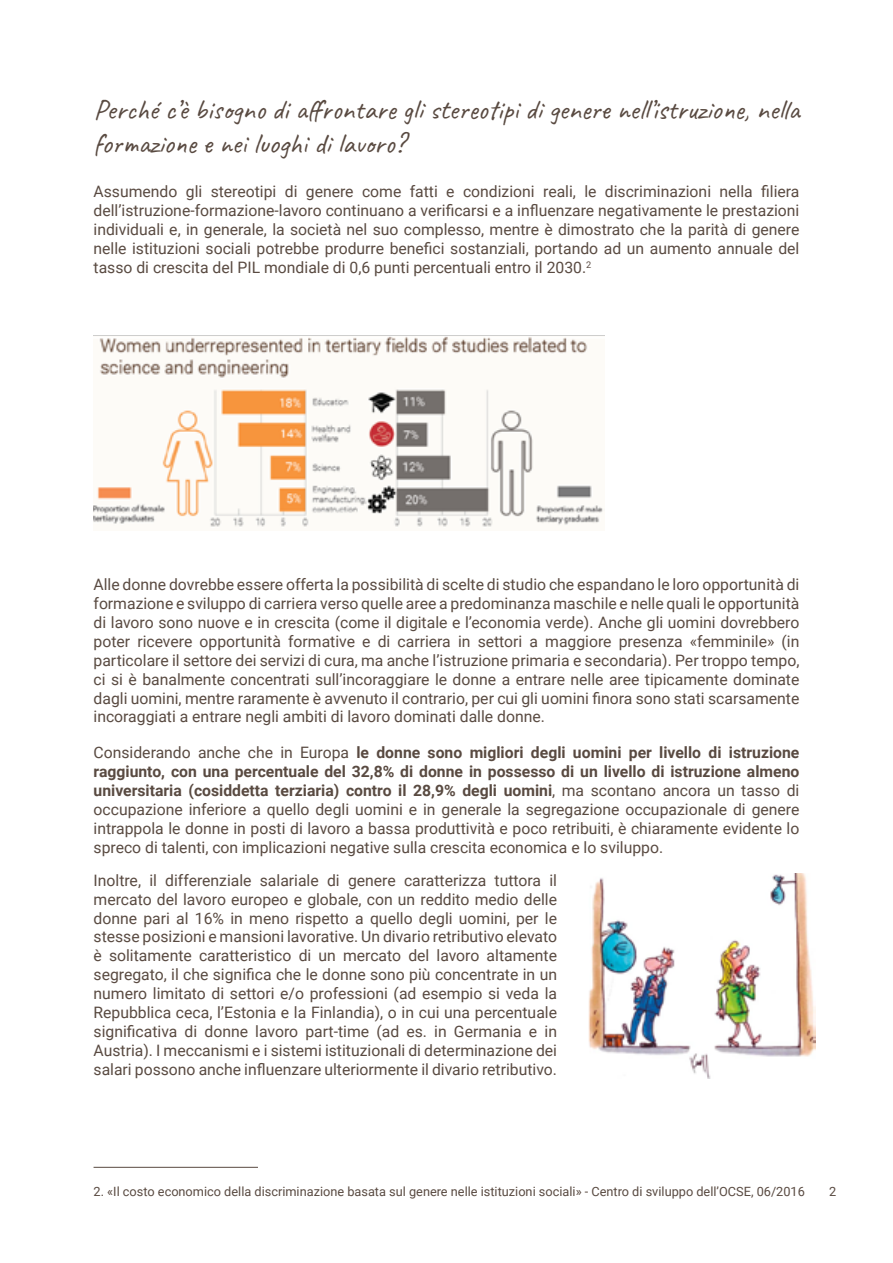
<style>
.page{position:relative;width:893px;height:1263px;background:#fff}
.page>*{position:absolute;margin:0;border:0;box-sizing:border-box;transform-origin:0 0}
.t1{font:28.5px/34.2px "Caveat";color:#594a41}
.t2{font:15.75px/18.9px "Roboto";color:#594a41;text-align:justify}
.t3{font:12.75px "Roboto";color:#594a41}
.s1{font-weight:700}
</style>
<div class="page">
<img style="left:94px;top:336px;width:509px;height:191px">
<img style="left:589px;top:874px;width:226px;height:205px">
<hr style="left:94px;top:1167px;width:164px;height:1px;background:#594a41">
<h1 class="t1" style="left:94px;top:92px;width:708px">Perché c’è bisogno di affrontare gli stereotipi di genere nell’istruzione, nella formazione e nei luoghi di lavoro?</h1>
<p class="t2" style="left:94px;top:182px;width:707px">Assumendo gli stereotipi di genere come fatti e condizioni reali, le discriminazioni nella filiera dell’istruzione-formazione-lavoro continuano a verificarsi e a influenzare negativamente le prestazioni individuali e, in generale, la società nel suo complesso, mentre è dimostrato che la parità di genere nelle istituzioni sociali potrebbe produrre benefici sostanziali, portando ad un aumento annuale del tasso di crescita del PIL mondiale di 0,6 punti percentuali entro il 2030.<sup>2</sup></p>
<p class="t2" style="left:94px;top:574px;width:707px">Alle donne dovrebbe essere offerta la possibilità di scelte di studio che espandano le loro opportunità di formazione e sviluppo di carriera verso quelle aree a predominanza maschile e nelle quali le opportunità di lavoro sono nuove e in crescita (come il digitale e l’economia verde). Anche gli uomini dovrebbero poter ricevere opportunità formative e di carriera in settori a maggiore presenza «femminile» (in particolare il settore dei servizi di cura, ma anche l’istruzione primaria e secondaria). Per troppo tempo, ci si è banalmente concentrati sull’incoraggiare le donne a entrare nelle aree tipicamente dominate dagli uomini, mentre raramente è avvenuto il contrario, per cui gli uomini finora sono stati scarsamente incoraggiati a entrare negli ambiti di lavoro dominati dalle donne.</p>
<p class="t2" style="left:94px;top:743px;width:707px">Considerando anche che in Europa <span class="s1">le donne sono migliori degli uomini per livello di istruzione raggiunto, con una percentuale del 32,8% di donne in possesso di un livello di istruzione almeno universitaria (cosiddetta terziaria) contro il 28,9% degli uomini</span>, ma scontano ancora un tasso di occupazione inferiore a quello degli uomini e in generale la segregazione occupazionale di genere intrappola le donne in posti di lavoro a bassa produttività e poco retribuiti, è chiaramente evidente lo spreco di talenti, con implicazioni negative sulla crescita economica e lo sviluppo.</p>
<p class="t2" style="left:94px;top:870px;width:465px">Inoltre, il differenziale salariale di genere caratterizza tuttora il mercato del lavoro europeo e globale, con un reddito medio delle donne pari al 16% in meno rispetto a quello degli uomini, per le stesse posizioni e mansioni lavorative. Un divario retributivo elevato è solitamente caratteristico di un mercato del lavoro altamente segregato, il che significa che le donne sono più concentrate in un numero limitato di settori e/o professioni (ad esempio si veda la Repubblica ceca, l’Estonia e la Finlandia), o in cui una percentuale significativa di donne lavoro part-time (ad es. in Germania e in Austria). I meccanismi e i sistemi istituzionali di determinazione dei salari possono anche influenzare ulteriormente il divario retributivo.</p>
<p class="t3" style="left:94px;top:1182px;width:713px">2. «Il costo economico della discriminazione basata sul genere nelle istituzioni sociali» - Centro di sviluppo dell’OCSE, 06/2016</p>
<p class="t3" style="left:829px;top:1182px;width:9px">2</p>
</div>
